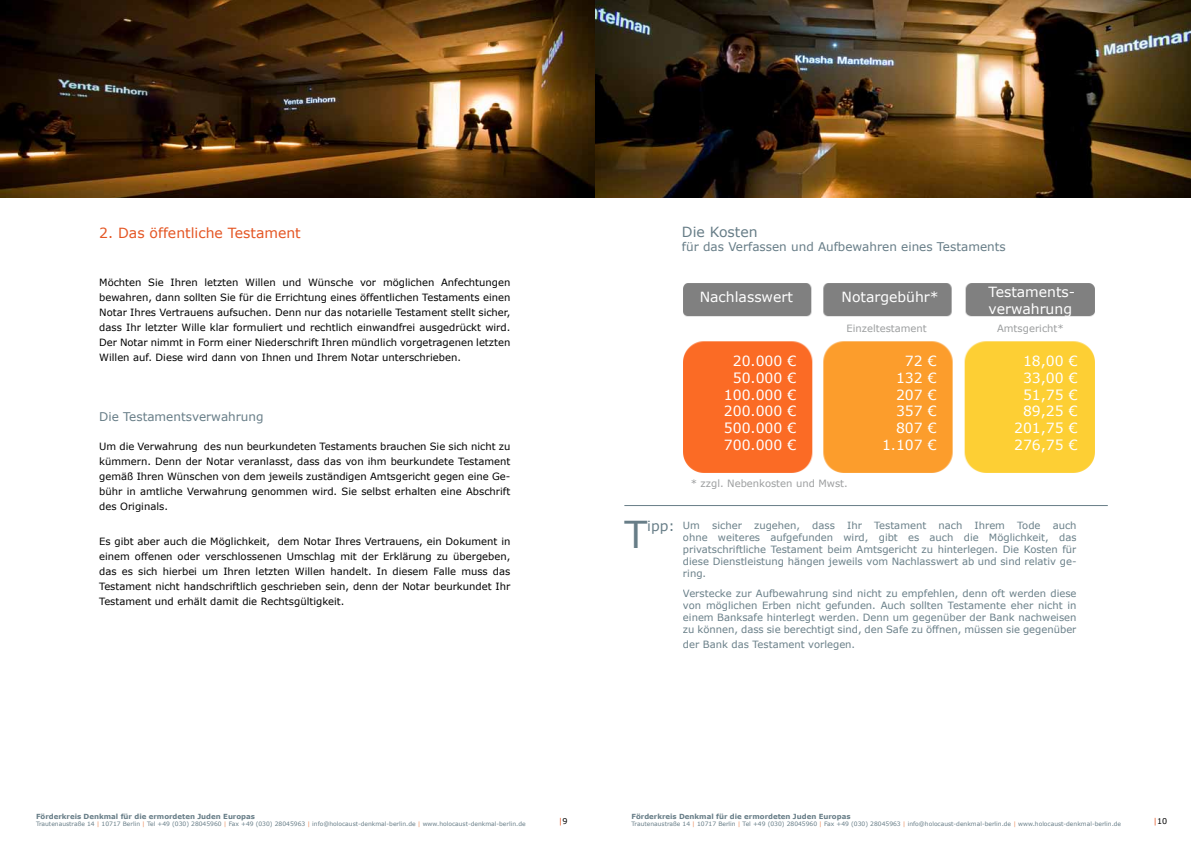
<style>
.page{position:relative;width:1191px;height:842px;background:#fff}
.page>*{position:absolute;margin:0;border:0;box-sizing:border-box;transform-origin:0 0}
.t1{font:37.1px "Verdana";color:#677d87}
.t2{font:14px/16.8px "Verdana";color:#fff;text-align:right}
.t3{font:14px "Verdana";color:#e45624}
.t4{font:14px "Verdana";color:#677d87}
.t5{font:12px "Verdana";color:#677d87}
.t6{font:10px/15px "Verdana";color:#000;text-align:justify}
.t7{font:10px/12px "Verdana";color:#697f88;text-align:justify}
.t8{font:10px "Verdana";color:#9c9e9f}
.t9{font:8px "Verdana";color:#000}
.t10{font:8px "Verdana";color:#e45624}
.t11{font:700 7px "Verdana";color:#677d87}
.t12{font:6px "Verdana";color:#677d87}
.s1{font-size:14px;color:#677d87}
.s2{color:#ed8d5c}
.s3{color:#000}
.s4{color:#e45624}
</style>
<div class="page">
<img style="left:0;top:0;width:1191px;height:197px">
<hr style="left:624px;top:505px;width:483px;height:1px;background:#677d87">
<img style="left:683px;top:283px;width:412px;height:190px">
<h2 class="t3" style="left:99px;top:224px;width:203px">2. Das öffentliche Testament</h2>
<p class="t6" style="left:99px;top:275px;width:413px">Möchten Sie Ihren letzten Willen und Wünsche vor möglichen Anfechtungen bewahren, dann sollten Sie für die Errichtung eines öffentlichen Testaments einen Notar Ihres Vertrauens aufsuchen. Denn nur das notarielle Testament stellt sicher, dass Ihr letzter Wille klar formuliert und rechtlich einwandfrei ausgedrückt wird.<br>Der Notar nimmt in Form einer Niederschrift Ihren mündlich vorgetragenen letzten Willen auf. Diese wird dann von Ihnen und Ihrem Notar unterschrieben.</p>
<p class="t5" style="left:99px;top:409px;width:166px">Die Testamentsverwahrung</p>
<p class="t6" style="left:99px;top:438px;width:413px">Um die Verwahrung des nun beurkundeten Testaments brauchen Sie sich nicht zu kümmern. Denn der Notar veranlasst, dass das von ihm beurkundete Testament gemäß Ihren Wünschen von dem jeweils zuständigen Amtsgericht gegen eine Ge&shy;bühr in amtliche Verwahrung genommen wird. Sie selbst erhalten eine Abschrift des Originals.</p>
<p class="t6" style="left:99px;top:533px;width:413px">Es gibt aber auch die Möglichkeit, dem Notar Ihres Vertrauens, ein Dokument in einem offenen oder verschlossenen Umschlag mit der Erklärung zu übergeben, das es sich hierbei um Ihren letzten Willen handelt. In diesem Falle muss das Testament nicht handschriftlich geschrieben sein, denn der Notar beurkundet Ihr Testament und erhält damit die Rechtsgültigkeit.</p>
<h2 class="t4" style="left:682px;top:223px;width:77px">Die Kosten</h2>
<p class="t5" style="left:682px;top:239px;width:325px">für das Verfassen und Aufbewahren eines Testaments</p>
<h2 class="t2" style="left:699px;top:288px;width:95px">Nachlasswert</h2>
<h2 class="t2" style="left:841px;top:288px;width:99px">Notargebühr*</h2>
<h2 class="t2" style="left:988px;top:283px;width:88px;text-align:left">Testaments&shy;verwahrung</h2>
<h2 class="t2" style="left:724px;top:352px;width:74px">20.000 €<br>50.000 €<br>100.000 €<br>200.000 €<br>500.000 €<br>700.000 €</h2>
<h2 class="t2" style="left:882px;top:352px;width:56px">72 €<br>132 €<br>207 €<br>357 €<br>807 €<br>1.107 €</h2>
<h2 class="t2" style="left:1014px;top:352px;width:65px">18,00 €<br>33,00 €<br>51,75 €<br>89,25 €<br>201,75 €<br>276,75 €</h2>
<p class="t8" style="left:846px;top:322px;width:82px">Einzeltestament</p>
<p class="t8" style="left:997px;top:322px;width:68px">Amtsgericht*</p>
<p class="t8" style="left:691px;top:477px;width:159px">* zzgl. Nebenkosten und Mwst.</p>
<h1 class="t1" style="left:624px;top:511px;width:24px">T</h1>
<p class="t7" style="left:683px;top:519px;width:395px;text-indent:-36px"><span class="s1">ipp:</span> Um sicher zugehen, dass Ihr Testament nach Ihrem Tode auch ohne weiteres aufgefunden wird, gibt es auch die Möglichkeit, das privatschriftliche Testament beim Amtsgericht zu hinterlegen. Die Kosten für diese Dienstleistung hängen jeweils vom Nachlasswert ab und sind relativ ge&shy;ring.</p>
<p class="t7" style="left:683px;top:587px;width:395px">Verstecke zur Aufbewahrung sind nicht zu empfehlen, denn oft werden diese von möglichen Erben nicht gefunden. Auch sollten Testamente eher nicht in einem Banksafe hinterlegt werden. Denn um gegenüber der Bank nachweisen zu können, dass sie berechtigt sind, den Safe zu öffnen, müssen sie gegenüber</p>
<p class="t7" style="left:683px;top:638px;width:174px">der Bank das Testament vorlegen.</p>
<p class="t11" style="left:36px;top:812px;width:220px">Förderkreis Denkmal für die ermordeten Juden Europas</p>
<p class="t12" style="left:36px;top:820px;width:491px">Trautenaustraße 14 <span class="s2">|</span> 10717 Berlin <span class="s2">|</span> Tel +49 (030) 28045960 <span class="s2">|</span> Fax +49 (030) 28045963 <span class="s2">|</span> info@holocaust-denkmal-berlin.de <span class="s2">|</span> www.holocaust-denkmal-berlin.de</p>
<p class="t11" style="left:631px;top:812px;width:220px">Förderkreis Denkmal für die ermordeten Juden Europas</p>
<p class="t12" style="left:631px;top:820px;width:491px">Trautenaustraße 14 <span class="s2">|</span> 10717 Berlin <span class="s2">|</span> Tel +49 (030) 28045960 <span class="s2">|</span> Fax +49 (030) 28045963 <span class="s2">|</span> info@holocaust-denkmal-berlin.de <span class="s2">|</span> www.holocaust-denkmal-berlin.de</p>
<p class="t10" style="left:559px;top:816px;width:10px">|<span class="s3">9</span></p>
<p class="t9" style="left:1153px;top:816px;width:15px"><span class="s4">|</span>10</p>
</div>
